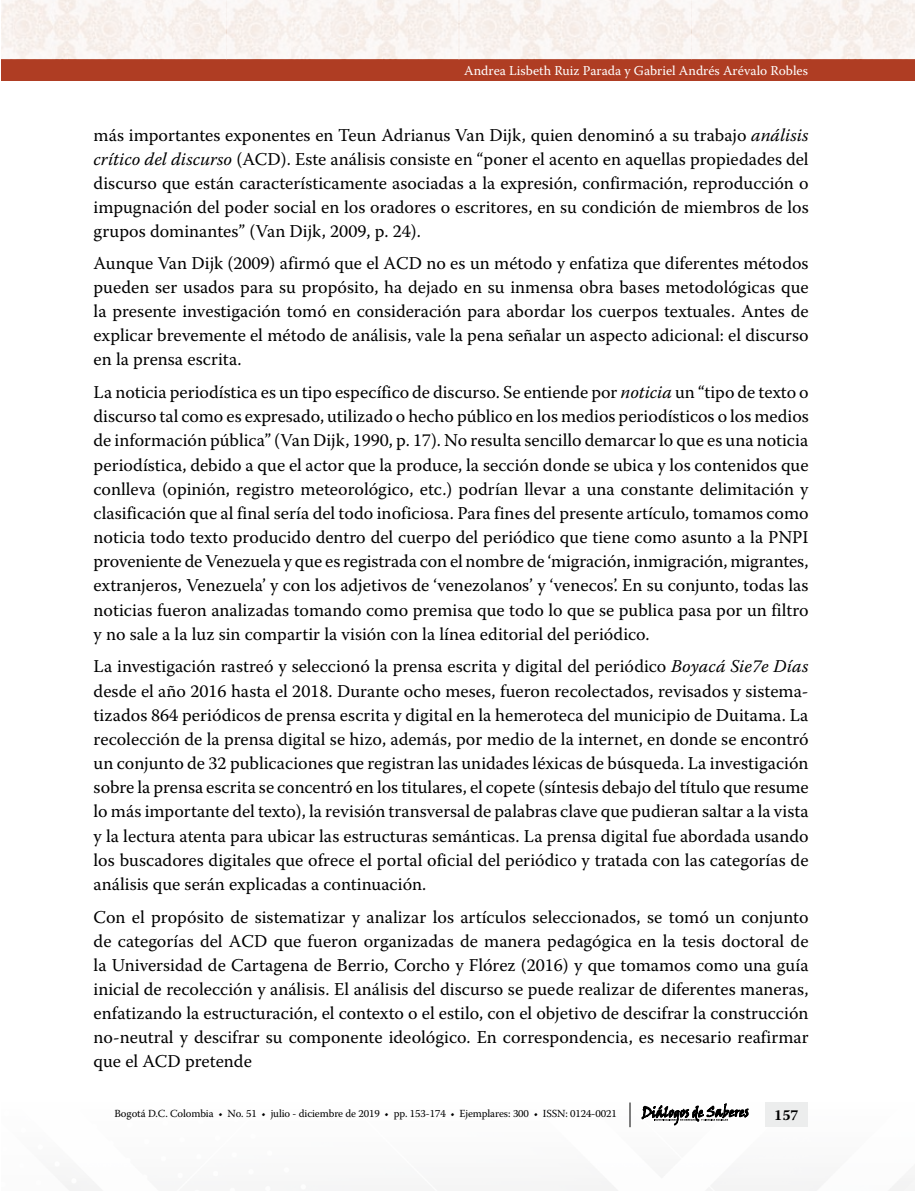
<style>
.page{position:relative;width:915px;height:1191px;background:#fff}
.page>*{position:absolute;margin:0;border:0;box-sizing:border-box;transform-origin:0 0}
.t1{font:18px/24.2px "Warnock Pro";color:#000;text-align:justify}
.t2{font:700 15px "Warnock Pro";color:#000}
.t3{font:13.5px "Warnock Pro";color:#fff}
.t4{font:10.8px "Warnock Pro";letter-spacing:-.01em;color:#000}
.s1{font-style:italic}
</style>
<div class="page">
<div style="left:2px;top:60px;width:912px;height:21px;background:#af3d23"></div>
<div style="left:764px;top:1102px;width:43px;height:24px;background:#eceded"></div>
<svg style="left:641px;top:1103px;width:108px;height:23px"></svg>
<svg style="left:629px;top:1102px;width:1px;height:25px"></svg>
<div style="left:2px;top:0;width:912px;height:60px;background:#f9f2ef"></div>
<p class="t3" style="left:464px;top:62px;width:345px">Andrea Lisbeth Ruiz Parada y Gabriel Andrés Arévalo Robles</p>
<p class="t1" style="left:94px;top:123px;width:716px">más importantes exponentes en Teun Adrianus Van Dijk, quien denominó a su trabajo <span class="s1">análisis crítico del discurso</span> (ACD). Este análisis consiste en “poner el acento en aquellas propiedades del discurso que están característicamente asociadas a la expresión, confirmación, reproducción o impugnación del poder social en los oradores o escritores, en su condición de miembros de los grupos dominantes” (Van Dijk, 2009, p. 24).</p>
<p class="t1" style="left:94px;top:251px;width:716px">Aunque Van Dijk (2009) afirmó que el ACD no es un método y enfatiza que diferentes métodos pueden ser usados para su propósito, ha dejado en su inmensa obra bases metodológicas que la presente investigación tomó en consideración para abordar los cuerpos textuales. Antes de explicar brevemente el método de análisis, vale la pena señalar un aspecto adicional: el discurso en la prensa escrita.</p>
<p class="t1" style="left:94px;top:380px;width:716px">La noticia periodística es un tipo específico de discurso. Se entiende por <span class="s1">noticia</span> un “tipo de texto o discurso tal como es expresado, utilizado o hecho público en los medios periodísticos o los medios de información pública” (Van Dijk, 1990, p. 17). No resulta sencillo demarcar lo que es una noticia periodística, debido a que el actor que la produce, la sección donde se ubica y los contenidos que conlleva (opinión, registro meteorológico, etc.) podrían llevar a una constante delimitación y clasificación que al final sería del todo inoficiosa. Para fines del presente artículo, tomamos como noticia todo texto producido dentro del cuerpo del periódico que tiene como asunto a la PNPI proveniente de Venezuela y que es registrada con el nombre de ‘migración, inmigración, migrantes, extranjeros, Venezuela’ y con los adjetivos de ‘venezolanos’ y ‘venecos’. En su conjunto, todas las noticias fueron analizadas tomando como premisa que todo lo que se publica pasa por un filtro y no sale a la luz sin compartir la visión con la línea editorial del periódico.</p>
<p class="t1" style="left:94px;top:654px;width:716px">La investigación rastreó y seleccionó la prensa escrita y digital del periódico <span class="s1">Boyacá Sie7e Días </span>desde el año 2016 hasta el 2018. Durante ocho meses, fueron recolectados, revisados y sistema&shy;tizados 864 periódicos de prensa escrita y digital en la hemeroteca del municipio de Duitama. La recolección de la prensa digital se hizo, además, por medio de la internet, en donde se encontró un conjunto de 32 publicaciones que registran las unidades léxicas de búsqueda. La investigación sobre la prensa escrita se concentró en los titulares, el copete (síntesis debajo del título que resume lo más importante del texto), la revisión transversal de palabras clave que pudieran saltar a la vista y la lectura atenta para ubicar las estructuras semánticas. La prensa digital fue abordada usando los buscadores digitales que ofrece el portal oficial del periódico y tratada con las categorías de análisis que serán explicadas a continuación.</p>
<p class="t1" style="left:94px;top:904px;width:716px">Con el propósito de sistematizar y analizar los artículos seleccionados, se tomó un conjunto de categorías del ACD que fueron organizadas de manera pedagógica en la tesis doctoral de la Universidad de Cartagena de Berrio, Corcho y Flórez (2016) y que tomamos como una guía inicial de recolección y análisis. El análisis del discurso se puede realizar de diferentes maneras, enfatizando la estructuración, el contexto o el estilo, con el objetivo de descifrar la construcción no-neutral y descifrar su componente ideológico. En correspondencia, es necesario reafirmar que el ACD pretende</p>
<p class="t4" style="left:114px;top:1107px;width:503px">Bogotá D.C. Colombia • No. 51 • julio - diciembre de 2019 • pp. 153-174 • Ejemplares: 300 • ISSN: 0124-0021</p>
<p class="t2" style="left:774px;top:1106px;width:26px">157</p>
</div>
